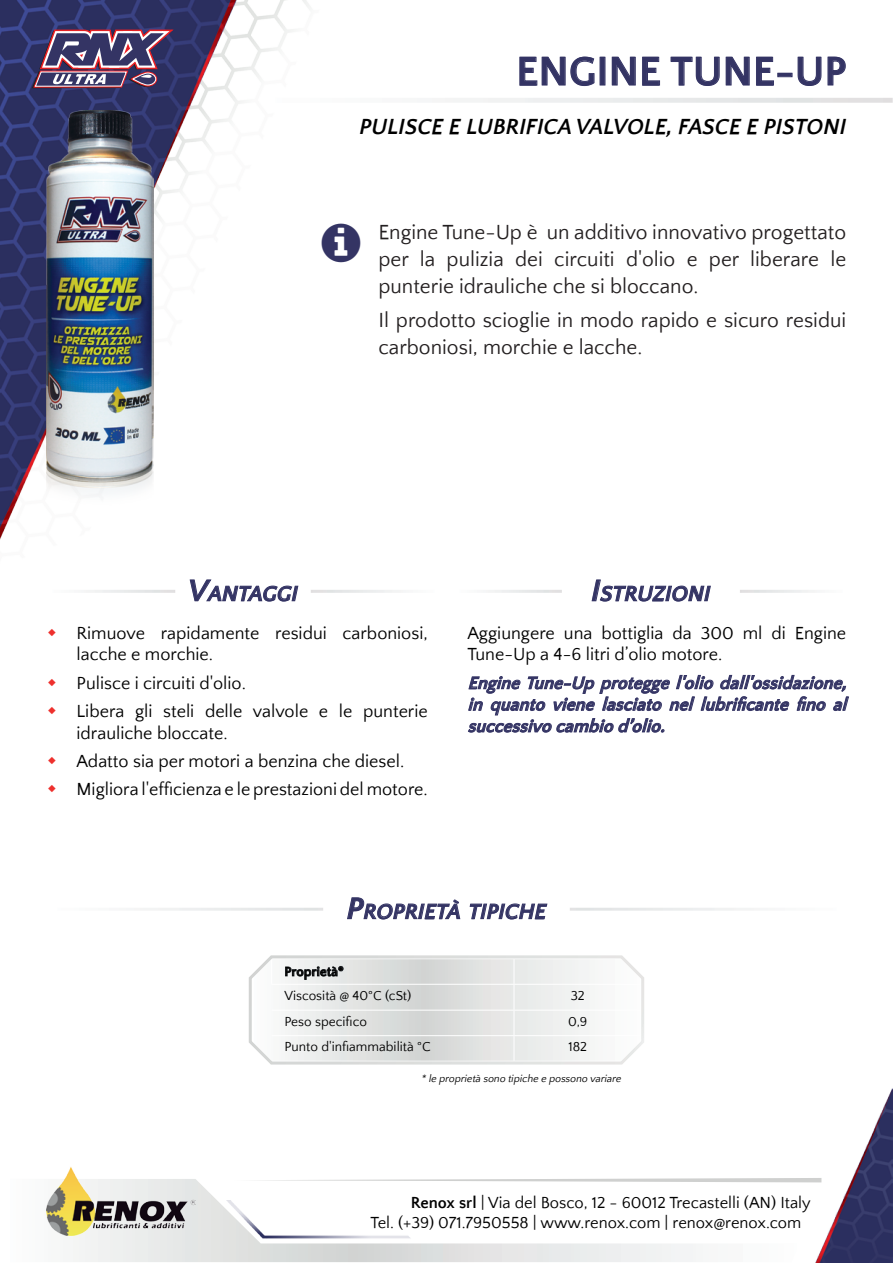
<style>
.page{position:relative;width:893px;height:1263px;background:#fff}
.page>*{position:absolute;margin:0;border:0;box-sizing:border-box;transform-origin:0 0}
.t1{font:700 42px "Quattrocento Sans";color:#343464}
.t2{font:italic 700 22.5px "Quattrocento Sans";color:#000}
.t3{font:italic 700 22.05px "Quattrocento Sans";color:#343464}
.t4{font:21px/27px "Quattrocento Sans";color:#231f20;text-align:justify}
.t5{font:18px/28.3px "Quattrocento Sans";color:#000}
.t6{font:italic 700 18px/21.6px "Quattrocento Sans";color:#343464;text-align:justify}
.t7{font:16.5px/19.8px "Quattrocento Sans";color:#000}
.t8{font:13.5px "Quattrocento Sans";color:#000}
.t9{font:700 13.5px "Quattrocento Sans";color:#000}
.t10{font:italic 10.5px "Quattrocento Sans";color:#000}
.s1{font-size:31.5px}
.s2{font-weight:700}
</style>
<div class="page">
<svg style="left:46px;top:1180px;width:753px;height:82px"></svg>
<svg style="left:235px;top:1178px;width:580px;height:4px"></svg>
<img style="left:47px;top:1166px;width:149px;height:70px">
<svg style="left:445px;top:98px;width:448px;height:5px"></svg>
<img style="left:815px;top:1088px;width:78px;height:175px">
<img style="left:226px;top:1201px;width:188px;height:39px">
<img style="left:0;top:0;width:309px;height:540px">
<svg style="left:32px;top:30px;width:141px;height:58px;background:#6b587a"></svg>
<img style="left:47px;top:110px;width:106px;height:397px">
<svg style="left:520px;top:57px;width:45px;height:28px"></svg>
<svg style="left:571px;top:57px;width:23px;height:29px"></svg>
<svg style="left:612px;top:57px;width:24px;height:28px"></svg>
<svg style="left:642px;top:57px;width:18px;height:28px"></svg>
<svg style="left:671px;top:57px;width:49px;height:29px"></svg>
<svg style="left:726px;top:57px;width:23px;height:28px"></svg>
<svg style="left:756px;top:57px;width:18px;height:28px"></svg>
<div style="left:778px;top:73px;width:14px;height:4px;border:1px solid #343464"></div>
<svg style="left:798px;top:57px;width:23px;height:29px"></svg>
<svg style="left:828px;top:57px;width:18px;height:28px"></svg>
<svg style="left:140px;top:908px;width:183px;height:3px"></svg>
<svg style="left:570px;top:908px;width:184px;height:3px"></svg>
<svg style="left:347px;top:897px;width:113px;height:22px"></svg>
<svg style="left:470px;top:903px;width:77px;height:16px"></svg>
<svg style="left:190px;top:580px;width:108px;height:21px"></svg>
<svg style="left:86px;top:590px;width:89px;height:3px"></svg>
<svg style="left:311px;top:590px;width:90px;height:3px"></svg>
<svg style="left:468px;top:675px;width:381px;height:57px"></svg>
<svg style="left:592px;top:579px;width:119px;height:22px"></svg>
<svg style="left:488px;top:590px;width:74px;height:3px"></svg>
<svg style="left:740px;top:590px;width:75px;height:3px"></svg>
<svg style="left:248px;top:955px;width:396px;height:110px"></svg>
<h1 class="t1" style="left:516px;top:49px;width:332px">ENGINE TUNE-UP</h1>
<p class="t2" style="left:360px;top:115px;width:488px">PULISCE E LUBRIFICA VALVOLE, FASCE E PISTONI</p>
<p class="t4" style="left:378px;top:219px;width:469px">Engine Tune-Up è un additivo innovativo progettato per la pulizia dei circuiti d'olio e per liberare le punterie idrauliche che si bloccano.</p>
<p class="t4" style="left:378px;top:307px;width:469px">Il prodotto scioglie in modo rapido e sicuro residui carboniosi, morchie e lacche.</p>
<p class="t3" style="left:188px;top:582px;width:111px"><span class="s1">V</span>ANTAGGI</p>
<p class="t3" style="left:591px;top:582px;width:121px"><span class="s1">I</span>STRUZIONI</p>
<p class="t5" style="left:77px;top:622px;width:353px;line-height:21.6px">Rimuove rapidamente residui carboniosi, lacche e morchie.</p>
<p class="t5" style="left:77px;top:669px;width:353px">Pulisce i circuiti d'olio.<br>Libera gli steli delle valvole e le punterie</p>
<p class="t5" style="left:77px;top:719px;width:353px">idrauliche bloccate.<br>Adatto sia per motori a benzina che diesel.<br>Migliora l'efficienza e le prestazioni del motore.</p>
<p class="t5" style="left:468px;top:622px;width:380px;line-height:21.6px">Aggiungere una bottiglia da 300 ml di Engine<br>Tune-Up a 4-6 litri d’olio motore.</p>
<p class="t6" style="left:468px;top:673px;width:385px">EngineTune-Up protegge l'olio dall'ossidazione, in quanto viene lasciato nel lubrificante fino al successivocambiod’olio.</p>
<p class="t3" style="left:347px;top:900px;width:201px"><span class="s1">P</span>ROPRIETÀ TIPICHE</p>
<p class="t9" style="left:284px;top:964px;width:61px">Proprietà*</p>
<p class="t8" style="left:284px;top:989px;width:129px">Viscosità @ 40°C (cSt)</p>
<p class="t8" style="left:571px;top:989px;width:16px">32</p>
<p class="t8" style="left:284px;top:1014px;width:84px">Peso specifico</p>
<p class="t8" style="left:568px;top:1014px;width:21px">0,9</p>
<p class="t8" style="left:284px;top:1040px;width:148px">Punto d'infiammabilità °C</p>
<p class="t8" style="left:568px;top:1040px;width:20px">182</p>
<p class="t10" style="left:421px;top:1073px;width:203px">* le proprietà sono tipiche e possono variare</p>
<p class="t7" style="left:370px;top:1193px;width:442px;text-indent:40px"><span class="s2">Renox srl</span> | Via del Bosco, 12 - 60012 Trecastelli (AN) Italy<br>Tel. (+39) 071.7950558 | www.renox.com | renox@renox.com</p>
</div>
